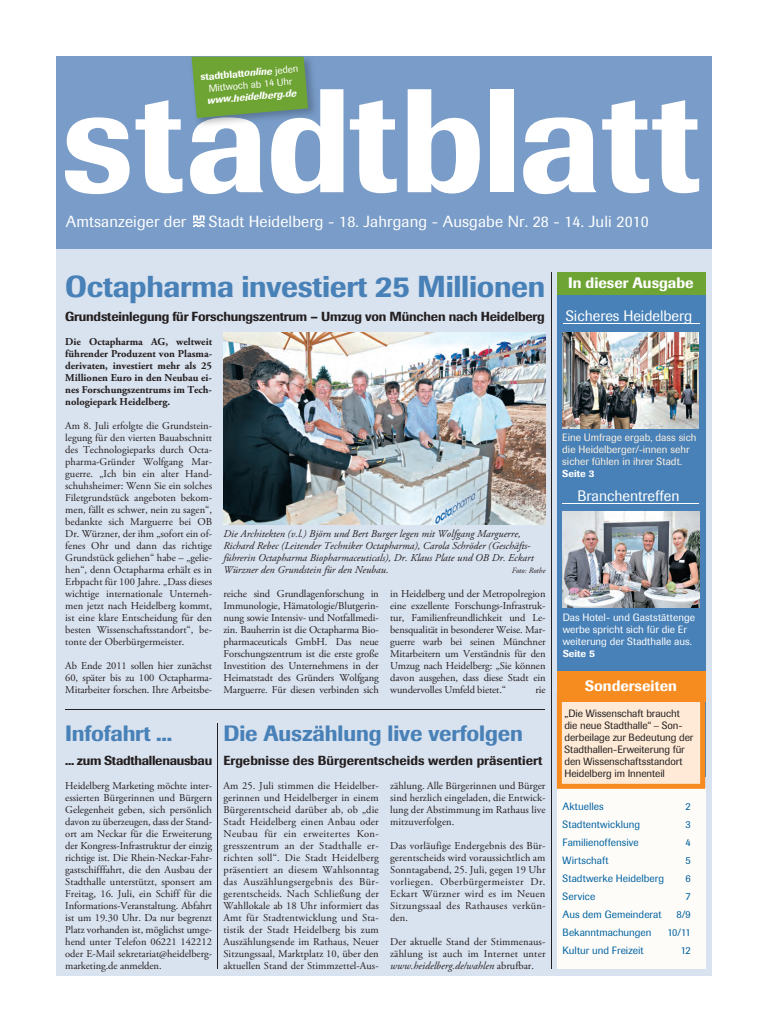
<style>
.page{position:relative;width:769px;height:1032px;background:#fff}
.page>*{position:absolute;margin:0;border:0;box-sizing:border-box;transform-origin:0 0}
.t1{font:500 145.8px "Imago BQ";letter-spacing:.01em;color:#fff}
.t2{font:500 30px "Imago BQ";letter-spacing:-.01em;color:#4881b7}
.t3{font:500 22px "Imago BQ";letter-spacing:-.005em;color:#4881b7}
.t4{font:16px "Imago BQ";letter-spacing:.01em;color:#fff}
.t5{font:15px "Imago BQ";color:#fff}
.t6{font:500 15px "Imago BQ";color:#fff}
.t7{font:500 13px "Imago BQ";letter-spacing:-.015em;color:#231f20}
.t8{font:10.5px/12px "Adobe Garamond Pro";color:#231f20;text-align:justify}
.t9{font:italic 10.5px/12px "Adobe Garamond Pro";color:#231f20}
.t10{font:700 10.5px/12px "Adobe Garamond Pro";color:#231f20;text-align:justify}
.t11{font:10.5px "Imago BQ";color:#0062a1}
.t12{font:10.5px/12px "Imago BQ";letter-spacing:-.01em;color:#231f20}
.t13{font:10.5px/12px "Imago BQ";color:#fef2e3}
.t14{font:10.5px/12px "Imago BQ";color:#fff}
.t15{font:10px/12px "Imago BQ";color:#fff;text-align:center}
.t16{font:500 10px "Imago BQ";color:#fff}
.t17{font:italic 8px "Adobe Garamond Pro";color:#231f20}
.s1{font-weight:500}
.s2{font-weight:500;font-style:italic}
.s3{font-style:italic}
.s4{font-family:"Sabon Next LT"}
</style>
<div class="page">
<div style="left:57px;top:57px;width:654px;height:192px;background:#799cc8"></div>
<div style="left:57px;top:249px;width:654px;height:726px;background:#d9e2ef"></div>
<hr style="left:65px;top:710px;width:479px;height:1px;background:#231f20">
<hr style="left:550px;top:272px;width:1px;height:697px;background:#231f20">
<hr style="left:217px;top:724px;width:1px;height:245px;background:#231f20">
<div style="left:556px;top:295px;width:148px;height:482px;background:#4881b7"></div>
<hr style="left:562px;top:503px;width:136px;height:1px;background:#fff">
<hr style="left:562px;top:323px;width:136px;height:1px;background:#fff">
<img style="left:223px;top:333px;width:322px;height:192px">
<img style="left:196px;top:89px;width:121px;height:39px">
<svg style="left:191px;top:57px;width:117px;height:61px;background:#6da041"></svg>
<div style="left:556px;top:789px;width:148px;height:180px;background:#fefcf8"></div>
<img style="left:562px;top:333px;width:136px;height:96px">
<img style="left:562px;top:511px;width:136px;height:96px">
<div style="left:556px;top:272px;width:148px;height:23px;background:#6ea433"></div>
<svg style="left:193px;top:215px;width:12px;height:12px"></svg>
<svg style="left:556px;top:702px;width:148px;height:87px;background:#fcdfc1"></svg>
<div style="left:556px;top:671px;width:148px;height:31px;background:#f68b1f"></div>
<p class="t15" style="left:200px;top:71px;width:100px;rotate:-5deg"><span class="s1">stadtblatt</span><span class="s2">online</span> jeden<br>Mittwoch ab 14 Uhr <span class="s2">www.heidelberg.de</span></p>
<p class="t1" style="left:61px;top:53px;width:641px">stadtblatt</p>
<p class="t4" style="left:66px;top:212px;width:122px">Amtsanzeiger der</p>
<p class="t4" style="left:209px;top:212px;width:441px">Stadt Heidelberg - 18. Jahrgang - Ausgabe Nr. 28 - 14. Juli 2010</p>
<p class="t2" style="left:65px;top:268px;width:481px">Octapharma investiert 25 Millionen</p>
<p class="t7" style="left:65px;top:308px;width:481px">Grundsteinlegung für Forschungszentrum – Umzug von München nach Heidelberg</p>
<p class="t10" style="left:65px;top:336px;width:148px">Die Octapharma AG, weltweit führender Produzent von Plasma&shy;derivaten, investiert mehr als 25<br>Millionen Euro in den Neubau ei&shy;nes Forschungszentrums im Tech&shy;nologiepark Heidelberg.</p>
<p class="t8" style="left:65px;top:420px;width:148px">Am 8. Juli erfolgte die Grundstein&shy;legung für den vierten Bauabschnitt des Technologieparks durch Octa&shy;pharma-Gründer Wolfgang Mar&shy;guerre. „Ich bin ein alter Hand&shy;schuhsheimer: Wenn Sie ein solches Filetgrundstück angeboten bekom&shy;men, fällt es schwer, nein zu sagen“, bedankte sich Marguerre bei OB Dr. Würzner, der ihm „sofort ein of&shy;fenes Ohr und dann das richtige Grundstück geliehen“ habe – „gelie&shy;hen“, denn Octapharma erhält es in Erbpacht für 100 Jahre. „Dass dieses wichtige internationale Unterneh&shy;men jetzt nach Heidelberg kommt, ist eine klare Entscheidung für den besten Wissenschaftsstandort“, be&shy;tonte der Oberbürgermeister.</p>
<p class="t8" style="left:65px;top:660px;width:148px">Ab Ende 2011 sollen hier zunächst 60, später bis zu 100 Octapharma-Mitarbeiter forschen. Ihre Arbeitsbe-</p>
<p class="t9" style="left:223px;top:528px;width:311px">Die Architekten (v.l.) Björn und Bert Burger legen mit Wolfgang Marguerre, Richard Rebec (Leitender Techniker Octapharma), Carola Schröder (Geschäfts&shy;führerin Octapharma Biopharmaceuticals), Dr. Klaus Plate und OB Dr. Eckart Würzner den Grundstein für den Neubau.</p>
<p class="t17" style="left:511px;top:565px;width:35px">Foto: Rothe</p>
<p class="t8" style="left:223px;top:588px;width:157px">reiche sind Grundlagenforschung in Immunologie, Hämatologie/Blutgerin&shy;nung sowie Intensiv- und Notfallmedi&shy;zin. Bauherrin ist die Octapharma Bio&shy;pharmaceuticals GmbH. Das neue Forschungszentrum ist die erste große Investition des Unternehmens in der Heimatstadt des Gründers Wolfgang Marguerre. Für diesen verbinden sich</p>
<p class="t8" style="left:390px;top:588px;width:157px">in Heidelberg und der Metropolregion eine exzellente Forschungs-Infrastruk&shy;tur, Familienfreundlichkeit und Le&shy;bensqualität in besonderer Weise. Mar&shy;guerre warb bei seinen Münchner Mitarbeitern um Verständnis für den Umzug nach Heidelberg: „Sie können davon ausgehen, dass diese Stadt ein wundervolles Umfeld bietet.“</p>
<p class="t8" style="left:535px;top:684px;width:12px">rie</p>
<p class="t3" style="left:65px;top:720px;width:108px">Infofahrt ...</p>
<p class="t7" style="left:65px;top:752px;width:148px">... zum Stadthallenausbau</p>
<p class="t8" style="left:65px;top:780px;width:148px">Heidelberg Marketing möchte inter&shy;essierten Bürgerinnen und Bürgern Gelegenheit geben, sich persönlich davon zu überzeugen, dass der Stand&shy;ort am Neckar für die Erweiterung der Kongress-Infrastruktur der einzig richtige ist. Die Rhein-Neckar-Fahr&shy;gastschifffahrt, die den Ausbau der Stadthalle unterstützt, sponsert am Freitag, 16. Juli, ein Schiff für die Informations-Veranstaltung. Abfahrt ist um 19.30 Uhr. Da nur begrenzt Platz vorhanden ist, möglichst umge&shy;hend unter Telefon 06221 142212 oder E-Mail sekretariat@heidelberg&shy;marketing.de anmelden.</p>
<p class="t3" style="left:223px;top:720px;width:301px">Die Auszählung live verfolgen</p>
<p class="t7" style="left:223px;top:752px;width:320px">Ergebnisse des Bürgerentscheids werden präsentiert</p>
<p class="t8" style="left:223px;top:780px;width:157px">Am 25. Juli stimmen die Heidelber&shy;gerinnen und Heidelberger in einem Bürgerentscheid darüber ab, ob „die Stadt Heidelberg einen Anbau oder Neubau für ein erweitertes Kon&shy;gresszentrum an der Stadthalle er&shy;richten soll“. Die Stadt Heidelberg präsentiert an diesem Wahlsonntag das Auszählungsergebnis des Bür&shy;gerentscheids. Nach Schließung der Wahllokale ab 18 Uhr informiert das Amt für Stadtentwicklung und Sta&shy;tistik der Stadt Heidelberg bis zum Auszählungsende im Rathaus, Neuer Sitzungssaal, Marktplatz 10, über den aktuellen Stand der Stimmzettel-Aus-</p>
<p class="t8" style="left:390px;top:780px;width:157px">zählung. Alle Bürgerinnen und Bürger sind herzlich eingeladen, die Entwick&shy;lung der Abstimmung im Rathaus live mitzuverfolgen.</p>
<p class="t8" style="left:390px;top:840px;width:157px">Das vorläufige Endergebnis des Bür&shy;gerentscheids wird voraussichtlich am Sonntagabend, 25. Juli, gegen 19 Uhr vorliegen. Oberbürgermeister Dr.<br>Eckart Würzner wird es im Neuen Sitzungssaal des Rathauses verkün&shy;den.</p>
<p class="t8" style="left:390px;top:936px;width:157px">Der aktuelle Stand der Stimmenaus&shy;zählung ist auch im Internet unter <span class="s3">www.heidelberg.de/wahlen</span> abrufbar.</p>
<p class="t6" style="left:567px;top:273px;width:127px">In dieser Ausgabe</p>
<p class="t5" style="left:565px;top:307px;width:128px">Sicheres Heidelberg</p>
<p class="t13" style="left:562px;top:431px;width:136px">Eine Umfrage ergab, dass sich die Heidelberger/-innen sehr sicher fühlen in ihrer Stadt.</p>
<p class="t16" style="left:562px;top:467px;width:34px">Seite 3</p>
<p class="t5" style="left:577px;top:487px;width:103px">Branchentreffen</p>
<p class="t14" style="left:562px;top:611px;width:134px">Das Hotel- und Gaststättenge werbe spricht sich für die Er weiterung der Stadthalle aus.</p>
<p class="t16" style="left:562px;top:647px;width:34px">Seite 5</p>
<p class="t6" style="left:584px;top:676px;width:94px">Sonderseiten</p>
<p class="t12" style="left:564px;top:707px;width:130px">„Die Wissenschaft braucht die neue Stadthalle“ <span class="s4">–</span> Son&shy;derbeilage zur Bedeutung der<br>Stadthallen-Erweiterung für den Wissenschaftsstandort<br>Heidelberg im Innenteil</p>
<p class="t11" style="left:562px;top:800px;width:43px">Aktuelles</p>
<p class="t11" style="left:685px;top:800px;width:7px">2</p>
<p class="t11" style="left:562px;top:818px;width:79px">Stadtentwicklung</p>
<p class="t11" style="left:685px;top:818px;width:7px">3</p>
<p class="t11" style="left:562px;top:836px;width:78px">Familienoffensive</p>
<p class="t11" style="left:685px;top:836px;width:7px">4</p>
<p class="t11" style="left:562px;top:854px;width:47px">Wirtschaft</p>
<p class="t11" style="left:685px;top:854px;width:7px">5</p>
<p class="t11" style="left:562px;top:872px;width:103px">Stadtwerke Heidelberg</p>
<p class="t11" style="left:685px;top:872px;width:7px">6</p>
<p class="t11" style="left:562px;top:890px;width:34px">Service</p>
<p class="t11" style="left:685px;top:890px;width:7px">7</p>
<p class="t11" style="left:562px;top:908px;width:100px">Aus dem Gemeinderat</p>
<p class="t11" style="left:676px;top:908px;width:16px">8/9</p>
<p class="t11" style="left:562px;top:926px;width:90px">Bekanntmachungen</p>
<p class="t11" style="left:667px;top:926px;width:25px">10/11</p>
<p class="t11" style="left:562px;top:944px;width:82px">Kultur und Freizeit</p>
<p class="t11" style="left:680px;top:944px;width:11px">12</p>
</div>
